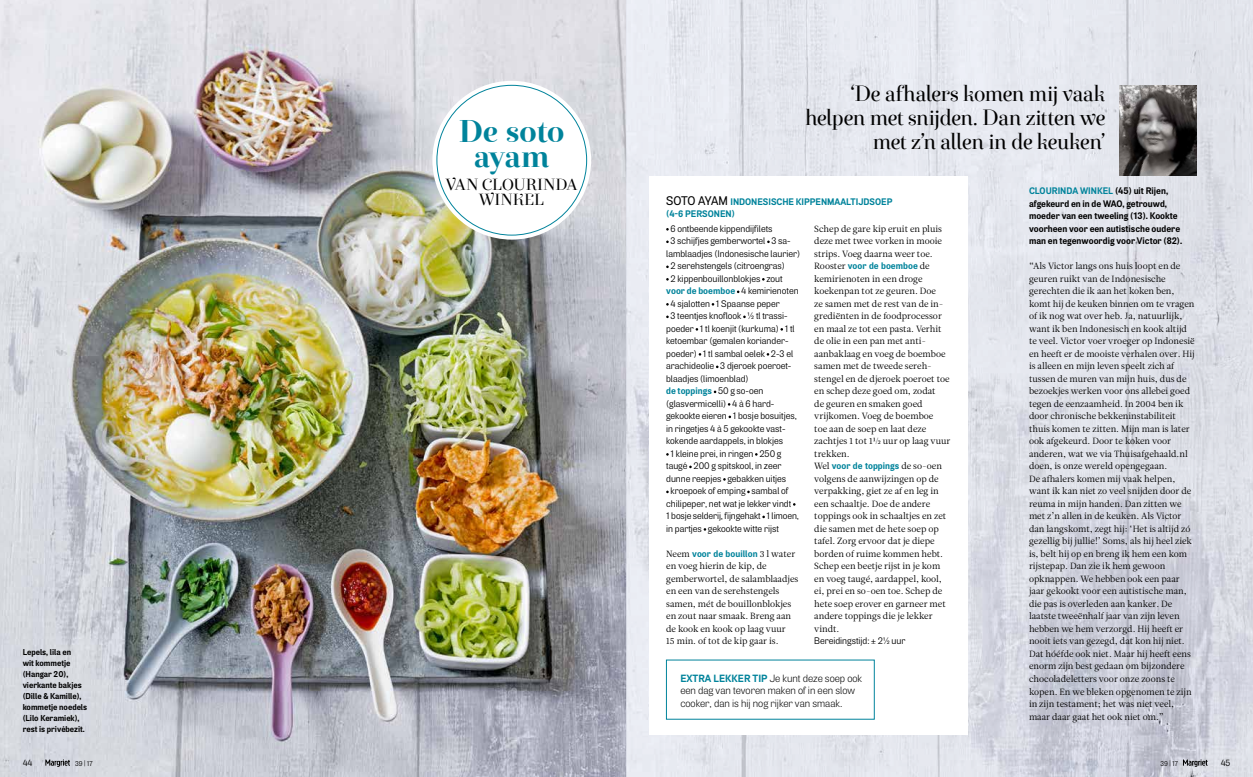
<style>
.page{position:relative;width:1253px;height:777px;background:#fff}
.page>*{position:absolute;margin:0;border:0;box-sizing:border-box;transform-origin:0 0}
.t1{font:700 32px/25px "Exquise FY";letter-spacing:-.01em;color:#00839b;text-align:center}
.t2{font:22px/24px "Exquise FY";letter-spacing:-.035em;color:#000;text-align:right}
.t3{font:16px/15px "Exquise FY";letter-spacing:-.01em;color:#000;text-align:center}
.t4{font:300 10.5px/12.5px "Air";color:#000}
.t5{font:9.5px "Air";color:#000}
.t6{font:700 9.5px/12.5px "Air";letter-spacing:.005em;color:#00839b}
.t7{font:700 9.5px/12.5px "Air";color:#000}
.t8{font:9px/12.5px "Leitura News Roman 1";color:#000}
.t9{font:9px "Air";color:#000}
.t10{font:700 8.5px/11px "Air";color:#000}
.t11{font:7px "Air";color:#000}
.s1{font-weight:500;font-size:12.5px;color:#000}
.s2{font-family:"Leitura News Roman 1";font-weight:400;font-size:9px;color:#000}
.s3{font-weight:700;color:#00839b}
.s4{font-weight:400;color:#000}
.s5{color:#00839b}
.s6{font-size:6.5px}
</style>
<div class="page">
<img style="left:0;top:0;width:1253px;height:777px">
<div style="left:649px;top:176px;width:319px;height:558px;background:#fff"></div>
<img style="left:1120px;top:85px;width:76px;height:91px">
<svg style="left:432px;top:81px;width:159px;height:159px"></svg>
<div style="left:437px;top:85px;width:150px;height:150px;background:#fff;border-radius:50%"></div>
<svg style="left:1183px;top:759px;width:25px;height:8px"></svg>
<svg style="left:45px;top:759px;width:25px;height:8px"></svg>
<p class="t10" style="left:23px;top:646px;width:66px">Lepels, lila en<br>wit kommetje (Hangar 20), vierkante bakjes (Dille &amp; Kamille), kommetje noedels (Lilo Keramiek), rest is privébezit.</p>
<h1 class="t1" style="left:459px;top:118px;width:108px">De soto ayam</h1>
<h3 class="t3" style="left:446px;top:177px;width:133px">VAN CLOURINDA<br>WINKEL</h3>
<h2 class="t2" style="left:805px;top:82px;width:302px">‘De afhalers komen mij vaak helpen met snijden. Dan zitten we met z’n allen in de keuken’</h2>
<p class="t6" style="left:666px;top:195px;width:228px"><span class="s1">SOTO AYAM</span> INDONESISCHE KIPPENMAALTIJDSOEP (4-6 PERSONEN)</p>
<p class="t8" style="left:814px;top:222px;width:129px;text-align:justify">Schep de gare kip eruit en pluis deze met twee vorken in mooie strips. Voeg daarna weer toe.</p>
<p class="t6" style="left:814px;top:260px;width:117px"><span class="s2">Rooster</span> voor de boemboe <span class="s2">de</span></p>
<p class="t8" style="left:814px;top:272px;width:138px">kemirienoten in een droge koekenpan tot ze geuren. Doe<br>ze samen met de rest van de in&shy;grediënten in de foodprocessor en maal ze tot een pasta. Verhit de olie in een pan met anti&shy;aanbaklaag en voeg de boemboe samen met de tweede sereh&shy;stengel en de djeroek poeroet toe en schep deze goed om, zodat<br>de geuren en smaken goed vrijkomen. Voeg de boemboe<br>toe aan de soep en laat deze zachtjes 1 tot 1½ uur op laag vuur trekken.</p>
<p class="t6" style="left:814px;top:460px;width:129px"><span class="s2">Wel</span> voor de toppings <span class="s2">de so-oen</span></p>
<p class="t8" style="left:814px;top:472px;width:134px">volgens de aanwijzingen op de verpakking, giet ze af en leg in een schaaltje. Doe de andere toppings ook in schaaltjes en zet die samen met de hete soep op tafel. Zorg ervoor dat je diepe borden of ruime kommen hebt.<br>Schep een beetje rijst in je kom en voeg taugé, aardappel, kool, ei, prei en so-oen toe. Schep de hete soep erover en garneer met andere toppings die je lekker vindt.</p>
<p class="t5" style="left:814px;top:635px;width:93px">Bereidingstijd: ± 2½ uur</p>
<p class="t4" style="left:680px;top:672px;width:183px"><span class="s3">EXTRA LEKKER TIP</span> Je kunt deze soep ook een dag van tevoren maken of in een slow cooker, dan is hij nog rijker van smaak.</p>
<p class="t5" style="left:670px;top:223px;width:104px">6 ontbeende kippendijfilets</p>
<p class="t5" style="left:670px;top:235px;width:122px">3 schijfjes gemberwortel 3 sa-</p>
<p class="t5" style="left:666px;top:248px;width:135px">lamblaadjes (Indonesische laurier)</p>
<p class="t5" style="left:670px;top:260px;width:116px">2 serehstengels (citroengras)</p>
<p class="t5" style="left:670px;top:273px;width:114px">2 kippenbouillonblokjes zout</p>
<p class="t6" style="left:666px;top:285px;width:134px">voor de boemboe <span class="s4">4 kemirienoten</span></p>
<p class="t5" style="left:670px;top:298px;width:111px">4 sjalotten 1 Spaanse peper</p>
<p class="t5" style="left:670px;top:310px;width:119px">3 teentjes knoflook ½ tl trassi-</p>
<p class="t5" style="left:666px;top:323px;width:130px">poeder 1 tl koenjit (kurkuma) 1 tl</p>
<p class="t5" style="left:666px;top:335px;width:124px">ketoembar (gemalen koriander-</p>
<p class="t5" style="left:666px;top:348px;width:129px">poeder) 1 tl sambal oelek 2-3 el</p>
<p class="t5" style="left:666px;top:360px;width:127px">arachideolie 3 djeroek poeroet-</p>
<p class="t5" style="left:666px;top:373px;width:84px">blaadjes (limoenblad)</p>
<p class="t6" style="left:666px;top:385px;width:99px">de toppings <span class="s4">50 g so-oen</span></p>
<p class="t5" style="left:666px;top:398px;width:110px">(glasvermicelli) 4 à 6 hard-</p>
<p class="t5" style="left:666px;top:410px;width:132px">gekookte eieren 1 bosje bosuitjes,</p>
<p class="t5" style="left:666px;top:423px;width:121px">in ringetjes 4 à 5 gekookte vast-</p>
<p class="t5" style="left:666px;top:435px;width:118px">kokende aardappels, in blokjes</p>
<p class="t5" style="left:670px;top:448px;width:112px">1 kleine prei, in ringen 250 g</p>
<p class="t5" style="left:666px;top:460px;width:117px">taugé 200 g spitskool, in zeer</p>
<p class="t5" style="left:666px;top:473px;width:121px">dunne reepjes gebakken uitjes</p>
<p class="t5" style="left:670px;top:485px;width:120px">kroepoek of emping sambal of</p>
<p class="t5" style="left:666px;top:498px;width:127px">chilipeper, net wat je lekker vindt</p>
<p class="t5" style="left:666px;top:510px;width:134px">1 bosje selderij, fijngehakt 1 limoen,</p>
<p class="t5" style="left:666px;top:523px;width:114px">in partjes gekookte witte rijst</p>
<p class="t6" style="left:666px;top:547px;width:131px"><span class="s2">Neem</span> voor de bouillon <span class="s2">3 l water</span></p>
<p class="t8" style="left:666px;top:560px;width:134px">en voeg hierin de kip, de gemberwortel, de salamblaadjes en een van de serehstengels samen, mét de bouillonblokjes en zout naar smaak. Breng aan de kook en kook op laag vuur<br>15 min. of tot de kip gaar is.</p>
<p class="t7" style="left:1029px;top:185px;width:155px"><span class="s5">CLOURINDA WINKEL</span> (45) uit Rijen, afgekeurd en in de WAO, getrouwd, moeder van een tweeling (13). Kookte voorheen voor een autistische oudere man en tegenwoordig voor Victor (82).</p>
<p class="t8" style="left:1029px;top:260px;width:167px">“Als Victor langs ons huis loopt en de geuren ruikt van de Indonesische gerechten die ik aan het koken ben, komt hij de keuken binnen om te vragen of ik nog wat over heb. Ja, natuurlijk, want ik ben Indonesisch en kook altijd te veel. Victor voer vroeger op Indonesië en heeft er de mooiste verhalen over. Hij is alleen en mijn leven speelt zich af tussen de muren van mijn huis, dus de bezoekjes werken voor ons allebei goed tegen de eenzaamheid. In 2004 ben ik door chronische bekkeninstabiliteit thuis komen te zitten. Mijn man is later ook afgekeurd. Door te koken voor anderen, wat we via Thuisafgehaald.nl doen, is onze wereld opengegaan.<br>De afhalers komen mij vaak helpen, want ik kan niet zo veel snijden door de reuma in mijn handen. Dan zitten we met z’n allen in de keuken. Als Victor dan langskomt, zegt hij: ‘Het is altijd zó gezellig bij jullie!’ Soms, als hij heel ziek is, belt hij op en breng ik hem een kom rijstepap. Dan zie ik hem gewoon opknappen. We hebben ook een paar jaar gekookt voor een autistische man, die pas is overleden aan kanker. De laatste tweeënhalf jaar van zijn leven hebben we hem verzorgd. Hij heeft er nooit iets van gezegd, dat kon hij niet.<br>Dat hóéfde ook niet. Maar hij heeft eens enorm zijn best gedaan om bijzondere chocoladeletters voor onze zoons te kopen. En we bleken opgenomen te zijn in zijn testament; het was niet veel, maar daar gaat het ook niet om.”</p>
<p class="t9" style="left:23px;top:757px;width:11px">44</p>
<p class="t11" style="left:75px;top:759px;width:19px">39 <span class="s6">|</span>17</p>
<p class="t11" style="left:1160px;top:759px;width:19px">39 <span class="s6">|</span>17</p>
<p class="t9" style="left:1221px;top:757px;width:11px">45</p>
</div>
